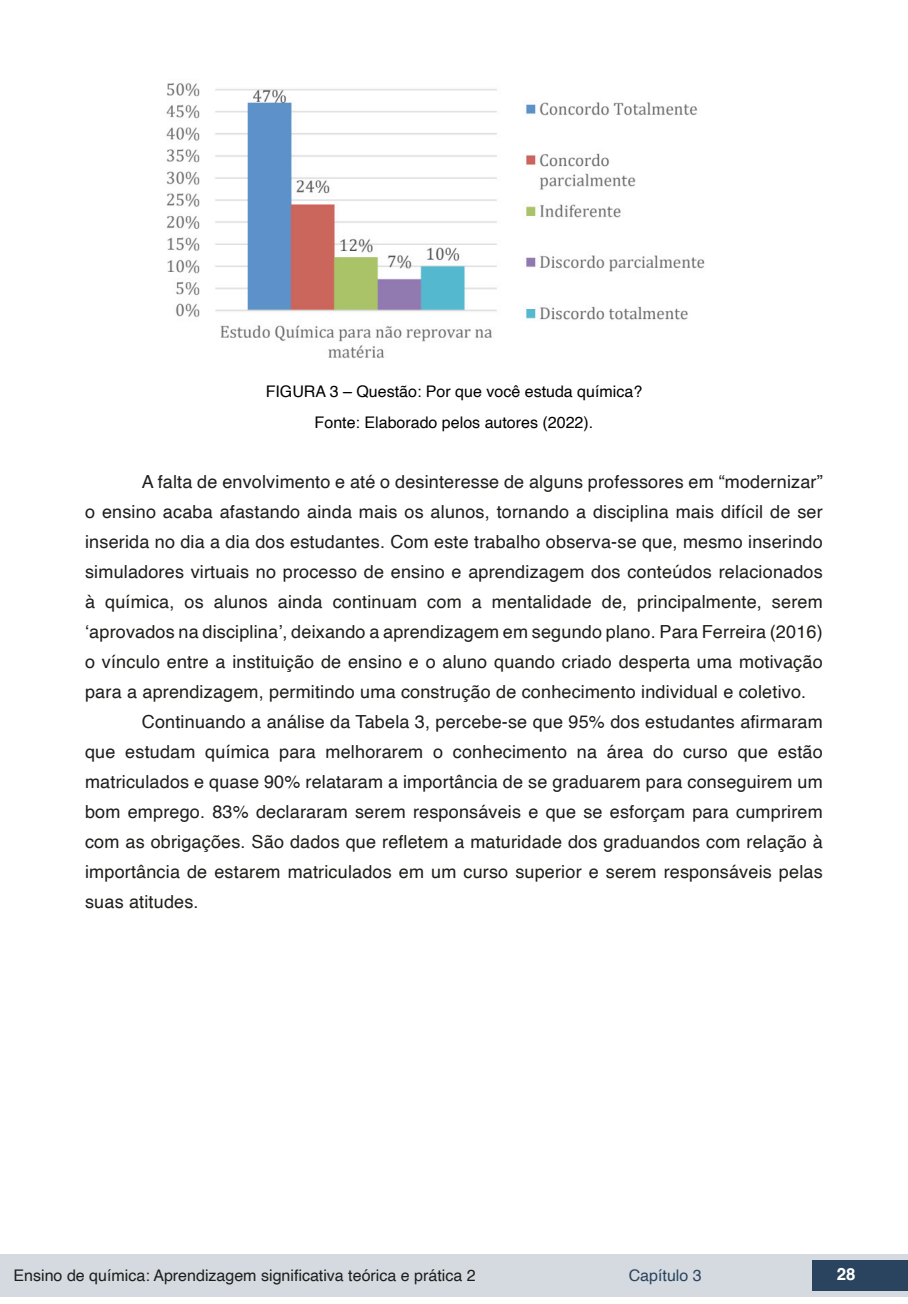
<style>
.page{position:relative;width:908px;height:1304px;background:#fff}
.page>*{position:absolute;margin:0;border:0;box-sizing:border-box;transform-origin:0 0}
.t1{font:18px "Helvetica";letter-spacing:.01em;color:#1d1d1b}
.t2{font:700 16.8px "Helvetica";color:#fff}
.t3{font:16px/30.6px "Helvetica";color:#000;text-align:center}
.t4{font:16px "Helvetica";color:#1d1d1b}
.t5{font:16px "Helvetica";color:#2a435e}
</style>
<div class="page">
<div style="left:0;top:1254px;width:906px;height:43px;background:#d4dadf"></div>
<div style="left:812px;top:1261px;width:95px;height:30px;background:#2a435e"></div>
<img style="left:166px;top:82px;width:539px;height:277px">
<p class="t3" style="left:265px;top:377px;width:378px">FIGURA 3 – Questão: Por que você estuda química?<br>Fonte: Elaborado pelos autores (2022).</p>
<p class="t1" style="left:142px;top:468px;width:682px">A falta de envolvimento e até o desinteresse de alguns professores em “modernizar”</p>
<p class="t1" style="left:85px;top:498px;width:738px">o ensino acaba afastando ainda mais os alunos, tornando a disciplina mais difícil de ser</p>
<p class="t1" style="left:85px;top:528px;width:738px">inserida no dia a dia dos estudantes. Com este trabalho observa-se que, mesmo inserindo</p>
<p class="t1" style="left:85px;top:558px;width:738px">simuladores virtuais no processo de ensino e aprendizagem dos conteúdos relacionados</p>
<p class="t1" style="left:85px;top:588px;width:738px">à química, os alunos ainda continuam com a mentalidade de, principalmente, serem</p>
<p class="t1" style="left:85px;top:618px;width:738px">‘aprovados na disciplina’, deixando a aprendizagem em segundo plano. Para Ferreira (2016)</p>
<p class="t1" style="left:85px;top:648px;width:738px">o vínculo entre a instituição de ensino e o aluno quando criado desperta uma motivação</p>
<p class="t1" style="left:85px;top:678px;width:722px">para a aprendizagem, permitindo uma construção de conhecimento individual e coletivo.</p>
<p class="t1" style="left:142px;top:708px;width:682px">Continuando a análise da Tabela 3, percebe-se que 95% dos estudantes afirmaram</p>
<p class="t1" style="left:85px;top:738px;width:738px">que estudam química para melhorarem o conhecimento na área do curso que estão</p>
<p class="t1" style="left:85px;top:768px;width:738px">matriculados e quase 90% relataram a importância de se graduarem para conseguirem um</p>
<p class="t1" style="left:85px;top:798px;width:738px">bom emprego. 83% declararam serem responsáveis e que se esforçam para cumprirem</p>
<p class="t1" style="left:85px;top:828px;width:738px">com as obrigações. São dados que refletem a maturidade dos graduandos com relação à</p>
<p class="t1" style="left:85px;top:858px;width:738px">importância de estarem matriculados em um curso superior e serem responsáveis pelas</p>
<p class="t1" style="left:85px;top:888px;width:115px">suas atitudes.</p>
<p class="t4" style="left:14px;top:1263px;width:463px">Ensino de química: Aprendizagem significativa teórica e prática 2</p>
<p class="t5" style="left:628px;top:1263px;width:74px">Capítulo 3</p>
<p class="t2" style="left:836px;top:1264px;width:20px">28</p>
</div>
